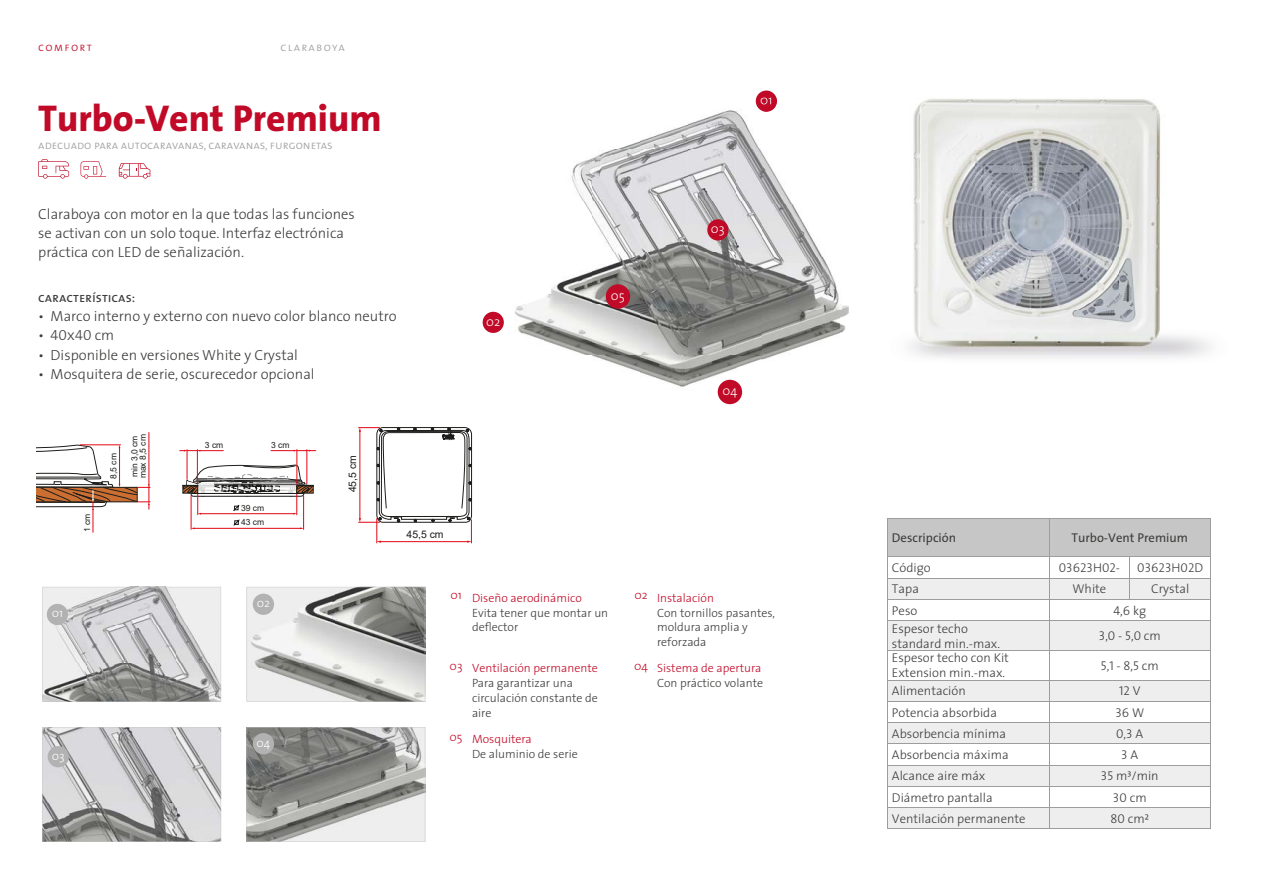
<style>
.page{position:relative;width:1263px;height:893px;background:#fff}
.page>*{position:absolute;margin:0;border:0;box-sizing:border-box;transform-origin:0 0}
.t1{font:800 37.5px "The Sans";color:#c10a27}
.t2{font:300 14.7px/19.2px "The Sans";color:#3c3c3b}
.t3{font:14.7px "The Sans Light Caps";color:#3c3c3b}
.t4{font:13.5px "The Sans Regular Caps";color:#3c3c3b}
.t5{font:300 12.9px "The Sans";color:#fff}
.t6{font:300 12.75px/15px "The Sans";color:#3c3c3b}
.t7{font:12.75px "The Sans Light Caps";color:#3c3c3b}
.t8{font:12.75px "The Sans";color:#3c3c3b}
.t9{font:300 12px/14.9px "The Sans";color:#3c3c3b}
.t10{font:300 12px "The Sans";color:#c10a27}
.t11{font:12px "The Sans Light Caps";color:#9d9d9c}
.t12{font:12px "The Sans Light Caps";letter-spacing:.1em;color:#9d9d9c}
.t13{font:300 12px "The Sans";color:#fff}
.t14{font:12px "The Sans Light Caps";letter-spacing:.1em;color:#c10a27}
.t15{font:10.5px "Arial";color:#1d1d1b}
.t16{font:8.55px/8.6px "Arial";color:#1d1d1b}
.s1{font-family:"The Sans";font-weight:300}
.s2{font-family:"The Sans Light Caps";font-weight:400}
</style>
<div class="page">
<svg style="left:38px;top:159px;width:31px;height:20px"></svg>
<svg style="left:81px;top:161px;width:25px;height:18px"></svg>
<svg style="left:119px;top:163px;width:31px;height:16px"></svg>
<img style="left:618px;top:99px;width:143px;height:50px">
<img style="left:497px;top:149px;width:265px;height:207px">
<img style="left:593px;top:356px;width:169px;height:49px">
<div style="left:483px;top:312px;width:21px;height:21px;background:#c10a27;border-radius:50%"></div>
<div style="left:718px;top:380px;width:24px;height:24px;background:#c10a27;border-radius:50%"></div>
<div style="left:606px;top:284px;width:24px;height:25px;background:#c10a27;border-radius:50%"></div>
<div style="left:756px;top:91px;width:21px;height:21px;background:#c10a27;border-radius:50%"></div>
<div style="left:707px;top:219px;width:21px;height:22px;background:#c10a27;border-radius:50%"></div>
<img style="left:762px;top:99px;width:448px;height:261px">
<img style="left:762px;top:98px;width:15px;height:14px">
<svg style="left:762px;top:98px;width:9px;height:6px"></svg>
<svg style="left:247px;top:587px;width:178px;height:115px;background:#bebfbd"></svg>
<svg style="left:43px;top:587px;width:178px;height:115px;background:#c3c3c4"></svg>
<svg style="left:43px;top:727px;width:178px;height:115px;background:#bebec0"></svg>
<svg style="left:247px;top:727px;width:178px;height:115px;background:#9e9f9c"></svg>
<div style="left:253px;top:733px;width:21px;height:21px;background:#b3b2b2;border-radius:50%"></div>
<div style="left:253px;top:594px;width:21px;height:21px;background:#b3b2b2;border-radius:50%"></div>
<div style="left:48px;top:746px;width:21px;height:21px;background:#b3b2b2;border-radius:50%"></div>
<div style="left:47px;top:604px;width:21px;height:21px;background:#b3b2b2;border-radius:50%"></div>
<svg style="left:359px;top:427px;width:113px;height:116px"></svg>
<hr style="left:149px;top:432px;width:1px;height:53px;background:#e30613">
<svg style="left:36px;top:445px;width:114px;height:87px"></svg>
<svg style="left:180px;top:450px;width:136px;height:79px"></svg>
<hr style="left:1049px;top:829px;width:81px;height:1px;background:#9d9d9c">
<hr style="left:1130px;top:829px;width:81px;height:1px;background:#9d9d9c">
<svg style="left:887px;top:518px;width:324px;height:311px"></svg>
<hr style="left:887px;top:829px;width:162px;height:1px;background:#9d9d9c">
<p class="t14" style="left:38px;top:40px;width:55px">comfort</p>
<p class="t12" style="left:281px;top:40px;width:66px">claraboya</p>
<h1 class="t1" style="left:38px;top:86px;width:345px">Turbo-Vent Premium</h1>
<p class="t11" style="left:38px;top:138px;width:296px">adecuado para autocaravanas, caravanas, furgonetas</p>
<p class="t5" style="left:760px;top:89px;width:14px">01</p>
<p class="t2" style="left:38px;top:204px;width:318px">Claraboya con motor en la que todas las funciones se activan con un solo toque. Interfaz electrónica práctica con LED de señalización.</p>
<p class="t4" style="left:38px;top:290px;width:98px">características:</p>
<p class="t2" style="left:38px;top:306px;width:360px">• Marco interno y externo con nuevo color blanco neutro</p>
<p class="t3" style="left:38px;top:327px;width:77px">• 40x40 <span class="s1">cm</span></p>
<p class="t2" style="left:38px;top:344px;width:261px">• Disponible en versiones White y Crystal</p>
<p class="t2" style="left:38px;top:364px;width:278px">• Mosquitera de serie, oscurecedor opcional</p>
<p class="t16" style="left:83px;top:532px;width:20px;rotate:-90deg">1 cm</p>
<p class="t15" style="left:108px;top:479px;width:53px;rotate:-90deg">min 3,0 cm</p>
<p class="t16" style="left:109px;top:479px;width:27px;rotate:-90deg">8,5 cm</p>
<p class="t16" style="left:130px;top:478px;width:46px;rotate:-90deg">min 3,0 cm max 8,5 cm</p>
<p class="t16" style="left:271px;top:440px;width:20px">3 cm</p>
<p class="t16" style="left:241px;top:503px;width:25px">39 cm</p>
<p class="t15" style="left:201px;top:432px;width:24px">3 cm</p>
<p class="t16" style="left:205px;top:440px;width:20px">3 cm</p>
<p class="t15" style="left:246px;top:509px;width:30px">39 cm</p>
<p class="t16" style="left:241px;top:518px;width:25px">43 cm</p>
<p class="t15" style="left:345px;top:492px;width:39px;rotate:-90deg">45,5 cm</p>
<p class="t15" style="left:406px;top:527px;width:39px">45,5 cm</p>
<p class="t5" style="left:486px;top:310px;width:16px">02</p>
<p class="t5" style="left:611px;top:285px;width:15px">05</p>
<p class="t5" style="left:711px;top:218px;width:15px">03</p>
<p class="t5" style="left:722px;top:380px;width:16px">04</p>
<p class="t13" style="left:52px;top:603px;width:13px">01</p>
<p class="t13" style="left:52px;top:746px;width:14px">03</p>
<p class="t13" style="left:257px;top:593px;width:15px">02</p>
<p class="t13" style="left:256px;top:733px;width:15px">04</p>
<p class="t10" style="left:450px;top:585px;width:13px">01</p>
<p class="t10" style="left:450px;top:655px;width:14px">03</p>
<p class="t10" style="left:450px;top:727px;width:15px">05</p>
<p class="t10" style="left:472px;top:588px;width:111px">Diseño aerodinámico</p>
<p class="t9" style="left:472px;top:605px;width:138px">Evita tener que montar un deflector</p>
<p class="t10" style="left:472px;top:658px;width:127px">Ventilación permanente</p>
<p class="t9" style="left:472px;top:675px;width:127px">Para garantizar una circulación constante de aire</p>
<p class="t10" style="left:472px;top:729px;width:61px">Mosquitera</p>
<p class="t9" style="left:472px;top:746px;width:107px">De aluminio de serie</p>
<p class="t10" style="left:634px;top:585px;width:15px">02</p>
<p class="t10" style="left:634px;top:655px;width:15px">04</p>
<p class="t10" style="left:657px;top:588px;width:58px">Instalación</p>
<p class="t9" style="left:657px;top:605px;width:119px">Con tornillos pasantes, moldura amplia y reforzada</p>
<p class="t10" style="left:657px;top:658px;width:106px">Sistema de apertura</p>
<p class="t9" style="left:657px;top:675px;width:108px">Con práctico volante</p>
<p class="t8" style="left:892px;top:527px;width:66px">Descripción</p>
<p class="t8" style="left:1071px;top:527px;width:118px">Turbo-Vent Premium</p>
<p class="t6" style="left:892px;top:560px;width:40px">Código</p>
<p class="t7" style="left:1059px;top:561px;width:63px">03623H02-</p>
<p class="t7" style="left:1137px;top:561px;width:67px">03623H02<span class="s1">D</span></p>
<p class="t6" style="left:892px;top:581px;width:28px">Tapa</p>
<p class="t6" style="left:1072px;top:581px;width:35px">White</p>
<p class="t6" style="left:1151px;top:581px;width:40px">Crystal</p>
<p class="t6" style="left:892px;top:602px;width:27px">Peso</p>
<p class="t7" style="left:1113px;top:603px;width:34px">4,6 <span class="s1">kg</span></p>
<p class="t6" style="left:892px;top:620px;width:110px">Espesor techo standard min.-max.</p>
<p class="t7" style="left:1099px;top:629px;width:64px">3,0 - 5,0 <span class="s1">cm</span></p>
<p class="t6" style="left:892px;top:650px;width:118px">Espesor techo con Kit<br>Extension min.-max.</p>
<p class="t7" style="left:1101px;top:659px;width:60px">5,1 - 8,5 <span class="s1">cm</span></p>
<p class="t6" style="left:892px;top:683px;width:75px">Alimentación</p>
<p class="t7" style="left:1119px;top:684px;width:23px">12 <span class="s1">V</span></p>
<p class="t6" style="left:892px;top:704px;width:106px">Potencia absorbida</p>
<p class="t7" style="left:1115px;top:705px;width:30px">36 <span class="s1">W</span></p>
<p class="t6" style="left:892px;top:726px;width:116px">Absorbencia mínima</p>
<p class="t7" style="left:1116px;top:727px;width:29px">0,3 <span class="s1">A</span></p>
<p class="t6" style="left:892px;top:747px;width:118px">Absorbencia máxima</p>
<p class="t7" style="left:1121px;top:748px;width:19px">3 <span class="s1">A</span></p>
<p class="t6" style="left:892px;top:768px;width:95px">Alcance aire máx</p>
<p class="t6" style="left:1101px;top:768px;width:59px"><span class="s2">35</span> m³/min</p>
<p class="t6" style="left:892px;top:789px;width:102px">Diámetro pantalla</p>
<p class="t7" style="left:1113px;top:790px;width:35px">30 <span class="s1">cm</span></p>
<p class="t6" style="left:892px;top:811px;width:135px">Ventilación permanente</p>
<p class="t6" style="left:1111px;top:811px;width:40px"><span class="s2">80</span> cm²</p>
</div>
